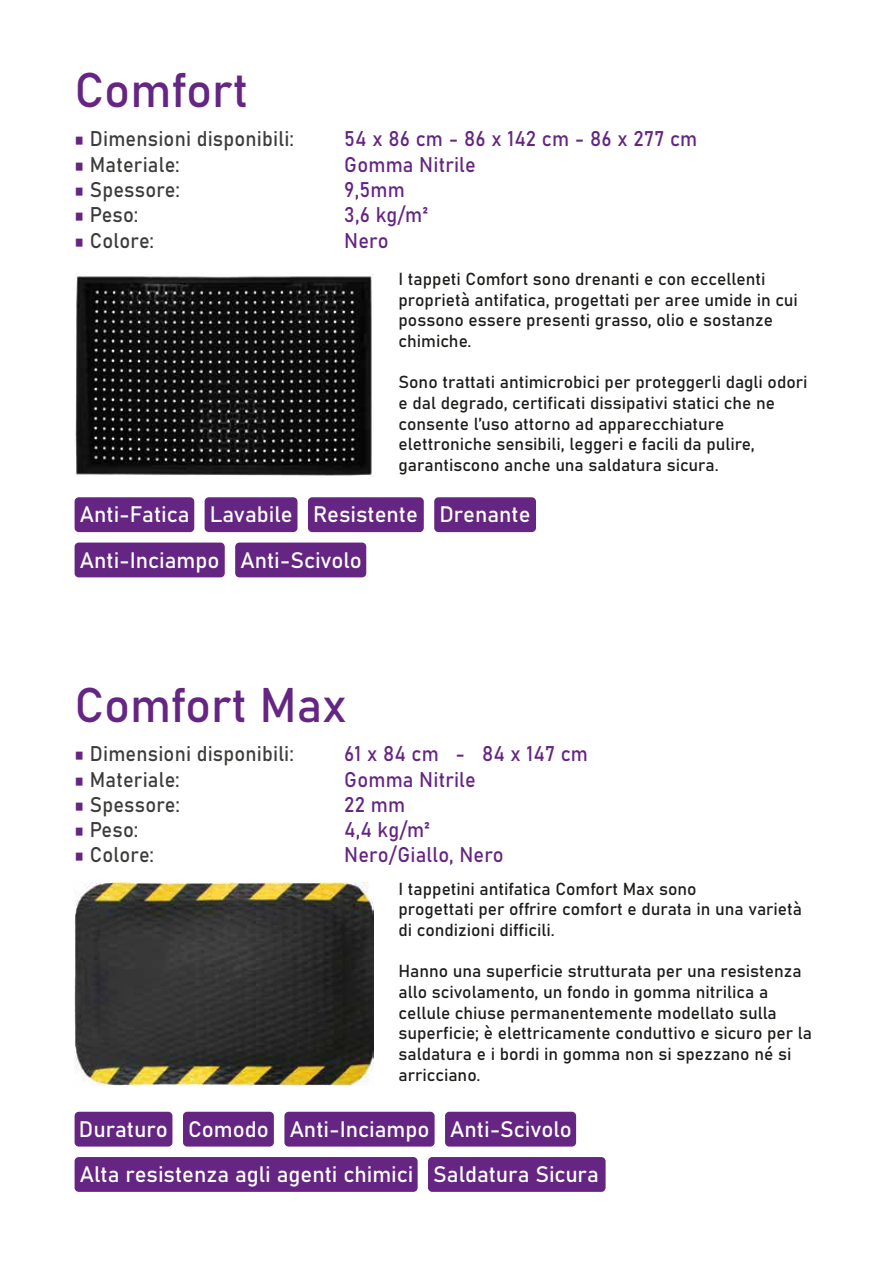
<style>
.page{position:relative;width:893px;height:1263px;background:#fff}
.page>*{position:absolute;margin:0;border:0;box-sizing:border-box;transform-origin:0 0}
.t1{font:84px "Bahnschrift";color:#652582;scale:.24 1}
.t2{font:48px "Bahnschrift";letter-spacing:-.005em;color:#652582}
.t3{font:22.05px/45.3px "Bahnschrift";color:#fff}
.t4{font:21px "Bahnschrift";letter-spacing:.01em;color:#652582;scale:.95 1}
.t5{font:21px "Bahnschrift";letter-spacing:.01em;color:#3c3c3b;scale:.95 1}
.t6{font:17.25px/20.7px "Bahnschrift";color:#1d1d1b}
</style>
<div class="page">
<img style="left:75px;top:274px;width:298px;height:203px">
<div style="left:205px;top:497px;width:92px;height:35px;background:#652582;border-radius:4px"></div>
<div style="left:308px;top:497px;width:116px;height:35px;background:#652582;border-radius:4px"></div>
<div style="left:75px;top:542px;width:150px;height:35px;background:#652582;border-radius:4px"></div>
<div style="left:235px;top:542px;width:131px;height:35px;background:#652582;border-radius:4px"></div>
<div style="left:75px;top:497px;width:119px;height:35px;background:#652582;border-radius:4px"></div>
<div style="left:434px;top:497px;width:102px;height:35px;background:#652582;border-radius:4px"></div>
<div style="left:183px;top:1112px;width:91px;height:34px;background:#652582;border-radius:4px"></div>
<div style="left:75px;top:1112px;width:97px;height:34px;background:#652582;border-radius:4px"></div>
<div style="left:284px;top:1112px;width:151px;height:34px;background:#652582;border-radius:4px"></div>
<div style="left:445px;top:1112px;width:131px;height:34px;background:#652582;border-radius:4px"></div>
<div style="left:75px;top:1157px;width:343px;height:35px;background:#652582;border-radius:4px"></div>
<div style="left:428px;top:1157px;width:178px;height:35px;background:#652582;border-radius:4px"></div>
<img style="left:75px;top:882px;width:298px;height:203px">
<h2 class="t2" style="left:75px;top:54px;width:175px">Comfort</h2>
<h1 class="t1" style="left:75px;top:69px;width:41px">-</h1>
<p class="t5" style="left:90px;top:123px;width:216px">Dimensioni disponibili:</p>
<p class="t4" style="left:344px;top:123px;width:373px">54 x 86 cm - 86 x 142 cm - 86 x 277 cm</p>
<h1 class="t1" style="left:75px;top:95px;width:41px">-</h1>
<p class="t5" style="left:90px;top:149px;width:96px">Materiale:</p>
<p class="t4" style="left:344px;top:149px;width:140px">Gomma Nitrile</p>
<h1 class="t1" style="left:75px;top:120px;width:41px">-</h1>
<p class="t5" style="left:90px;top:174px;width:96px">Spessore:</p>
<p class="t4" style="left:344px;top:174px;width:65px">9,5mm</p>
<h1 class="t1" style="left:75px;top:145px;width:41px">-</h1>
<p class="t5" style="left:90px;top:199px;width:52px">Peso:</p>
<p class="t4" style="left:344px;top:199px;width:90px">3,6 kg/m²</p>
<h1 class="t1" style="left:75px;top:170px;width:41px">-</h1>
<p class="t5" style="left:90px;top:224px;width:69px">Colore:</p>
<p class="t4" style="left:344px;top:224px;width:48px">Nero</p>
<p class="t6" style="left:399px;top:267px;width:401px">I tappeti Comfort sono drenanti e con eccellenti proprietà antifatica, progettati per aree umide in cui possono essere presenti grasso, olio e sostanze chimiche.</p>
<p class="t6" style="left:398px;top:371px;width:411px">Sono trattati antimicrobici per proteggerli dagli odori e dal degrado, certificati dissipativi statici che ne consente l’uso attorno ad apparecchiature elettroniche sensibili, leggeri e facili da pulire, garantiscono anche una saldatura sicura.</p>
<p class="t3" style="left:80px;top:490px;width:340px;text-indent:130px">Lavabile Resistente<br>Anti-Inciampo Anti-Scivolo</p>
<p class="t3" style="left:80px;top:490px;width:111px">Anti-Fatica</p>
<p class="t3" style="left:439px;top:490px;width:93px">Drenante</p>
<h2 class="t2" style="left:75px;top:668px;width:274px">Comfort Max</h2>
<h1 class="t1" style="left:75px;top:683px;width:41px">-</h1>
<p class="t5" style="left:90px;top:737px;width:216px">Dimensioni disponibili:</p>
<p class="t4" style="left:344px;top:737px;width:258px">61 x 84 cm - 84 x 147 cm</p>
<h1 class="t1" style="left:75px;top:709px;width:41px">-</h1>
<p class="t5" style="left:90px;top:763px;width:96px">Materiale:</p>
<p class="t4" style="left:344px;top:763px;width:140px">Gomma Nitrile</p>
<h1 class="t1" style="left:75px;top:734px;width:41px">-</h1>
<p class="t5" style="left:90px;top:788px;width:96px">Spessore:</p>
<p class="t4" style="left:344px;top:788px;width:66px">22 mm</p>
<h1 class="t1" style="left:75px;top:760px;width:41px">-</h1>
<p class="t5" style="left:90px;top:814px;width:52px">Peso:</p>
<p class="t4" style="left:344px;top:814px;width:92px">4,4 kg/m²</p>
<h1 class="t1" style="left:75px;top:785px;width:41px">-</h1>
<p class="t5" style="left:90px;top:839px;width:69px">Colore:</p>
<p class="t4" style="left:344px;top:839px;width:169px">Nero/Giallo, Nero</p>
<p class="t6" style="left:398px;top:877px;width:405px">I tappetini antifatica Comfort Max sono<br>progettati per offrire comfort e durata in una varietà di condizioni difficili.</p>
<p class="t6" style="left:398px;top:960px;width:415px">Hanno una superficie strutturata per una resistenza allo scivolamento, un fondo in gomma nitrilica a cellule chiuse permanentemente modellato sulla superficie; è elettricamente conduttivo e sicuro per la saldatura e i bordi in gomma non si spezzano né si arricciano.</p>
<p class="t3" style="left:79px;top:1105px;width:521px">Duraturo Comodo Anti-Inciampo Anti-Scivolo<br>Alta resistenza agli agenti chimici Saldatura Sicura</p>
</div>
